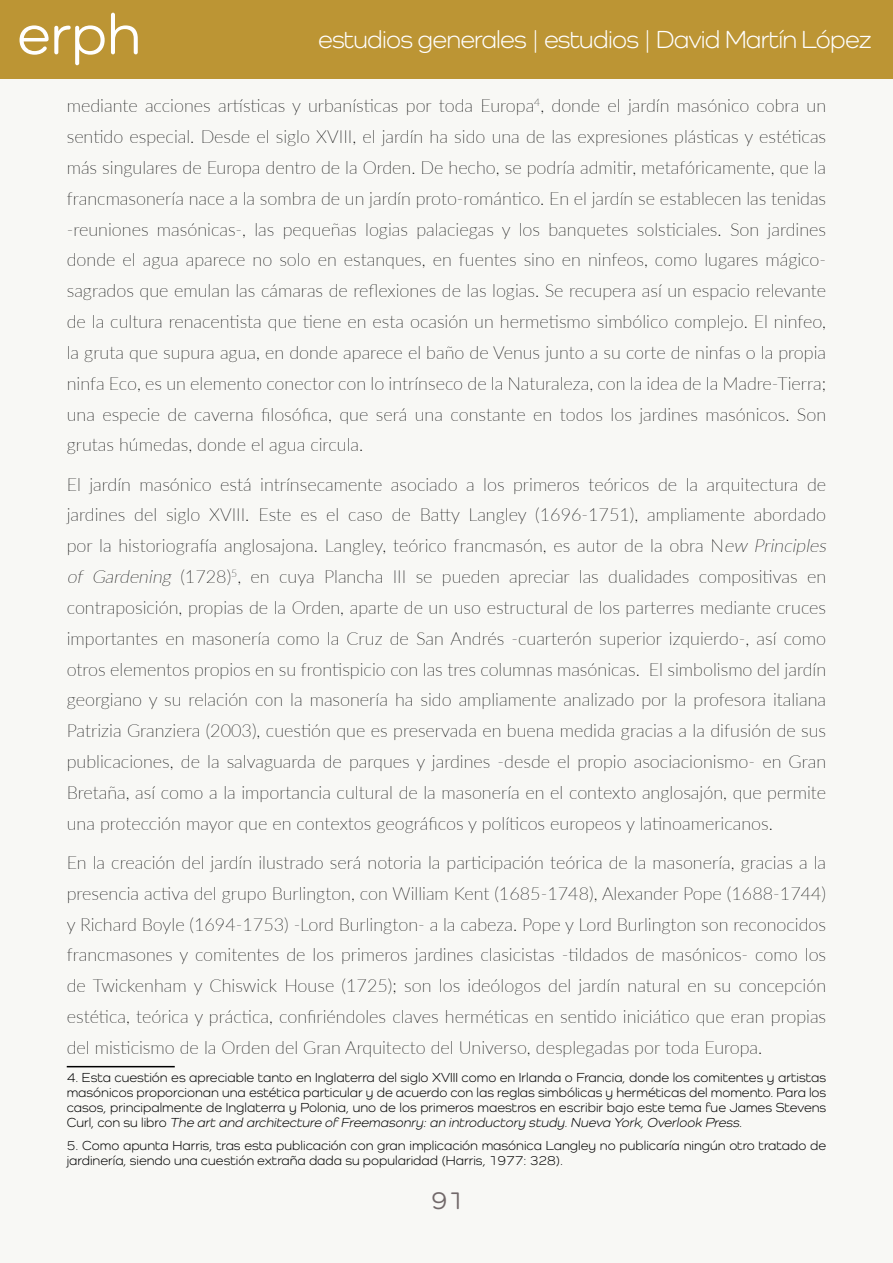
<style>
.page{position:relative;width:893px;height:1263px;background:#f8f8f5}
.page>*{position:absolute;margin:0;border:0;box-sizing:border-box;transform-origin:0 0}
.t1{font:500 58.5px "Como";color:#fff}
.t2{font:25.5px "Como";letter-spacing:-.03em;color:#fff}
.t3{font:500 25.5px "Como";color:#716869}
.t4{font:100 18px/30.8px "Lato";color:#000;text-align:justify}
.t5{font:13.5px/15px "Como";color:#000;text-align:justify}
.s1{font-style:italic}
</style>
<div class="page">
<div style="left:0;top:0;width:893px;height:79px;background:#bc9534"></div>
<hr style="left:67px;top:1066px;width:108px;height:1px;background:#000">
<h1 class="t1" style="left:17px;top:-1px;width:125px">erph</h1>
<h2 class="t2" style="left:318px;top:24px;width:555px">estudios generales | estudios | David Martín López</h2>
<p class="t4" style="left:67px;top:90px;width:761px">mediante acciones artísticas y urbanísticas por toda Europa<sup>4</sup>, donde el jardín masónico cobra un sentido especial. Desde el siglo XVIII, el jardín ha sido una de las expresiones plásticas y estéticas más singulares de Europa dentro de la Orden. De hecho, se podría admitir, metafóricamente, que la francmasonería nace a la sombra de un jardín proto-romántico. En el jardín se establecen las tenidas -reuniones masónicas-, las pequeñas logias palaciegas y los banquetes solsticiales. Son jardines donde el agua aparece no solo en estanques, en fuentes sino en ninfeos, como lugares mágico&shy;sagrados que emulan las cámaras de reflexiones de las logias. Se recupera así un espacio relevante de la cultura renacentista que tiene en esta ocasión un hermetismo simbólico complejo. El ninfeo, la gruta que supura agua, en donde aparece el baño de Venus junto a su corte de ninfas o la propia ninfa Eco, es un elemento conector con lo intrínseco de la Naturaleza, con la idea de la Madre-Tierra; una especie de caverna filosófica, que será una constante en todos los jardines masónicos. Son grutas húmedas, donde el agua circula.</p>
<p class="t4" style="left:67px;top:468px;width:765px;text-align:left">El jardín masónico está intrínsecamente asociado a los primeros teóricos de la arquitectura de jardines del siglo XVIII. Este es el caso de Batty Langley (1696-1751), ampliamente abordado por la historiografía anglosajona. Langley, teórico francmasón, es autor de la obra N<span class="s1">ew Principles of Gardening</span> (1728)<sup>5</sup>, en cuya Plancha III se pueden apreciar las dualidades compositivas en contraposición, propias de la Orden, aparte de un uso estructural de los parterres mediante cruces importantes en masonería como la Cruz de San Andrés -cuarterón superior izquierdo-, así como otros elementos propios en su frontispicio con las tres columnas masónicas. El simbolismo del jardín georgiano y su relación con la masonería ha sido ampliamente analizado por la profesora italiana Patrizia Granziera (2003), cuestión que es preservada en buena medida gracias a la difusión de sus publicaciones, de la salvaguarda de parques y jardines -desde el propio asociacionismo- en Gran Bretaña, así como a la importancia cultural de la masonería en el contexto anglosajón, que permite una protección mayor que en contextos geográficos y políticos europeos y latinoamericanos.</p>
<p class="t4" style="left:67px;top:846px;width:761px">En la creación del jardín ilustrado será notoria la participación teórica de la masonería, gracias a la presencia activa del grupo Burlington, con William Kent (1685-1748), Alexander Pope (1688-1744) y Richard Boyle (1694-1753) -Lord Burlington- a la cabeza. Pope y Lord Burlington son reconocidos francmasones y comitentes de los primeros jardines clasicistas -tildados de masónicos- como los de Twickenham y Chiswick House (1725); son los ideólogos del jardín natural en su concepción estética, teórica y práctica, confiriéndoles claves herméticas en sentido iniciático que eran propias del misticismo de la Orden del Gran Arquitecto del Universo, desplegadas por toda Europa.</p>
<p class="t5" style="left:67px;top:1069px;width:761px">4. Esta cuestión es apreciable tanto en Inglaterra del siglo XVIII como en Irlanda o Francia, donde los comitentes y artistas masónicos proporcionan una estética particular y de acuerdo con las reglas simbólicas y herméticas del momento. Para los casos, principalmente de Inglaterra y Polonia, uno de los primeros maestros en escribir bajo este tema fue James Stevens C u r l , c o n s u l i b ro <span class="s1">The art and architecture of Freemasonry:an introductory study.Nueva York,Overlook Press.</span></p>
<p class="t5" style="left:67px;top:1138px;width:761px">5. Como apunta Harris, tras esta publicación con gran implicación masónica Langley no publicaría ningún otro tratado de jardinería, siendo una cuestión extraña dada su popularidad (Harris, 1977: 328).</p>
<h2 class="t3" style="left:431px;top:1185px;width:34px">91</h2>
</div>
